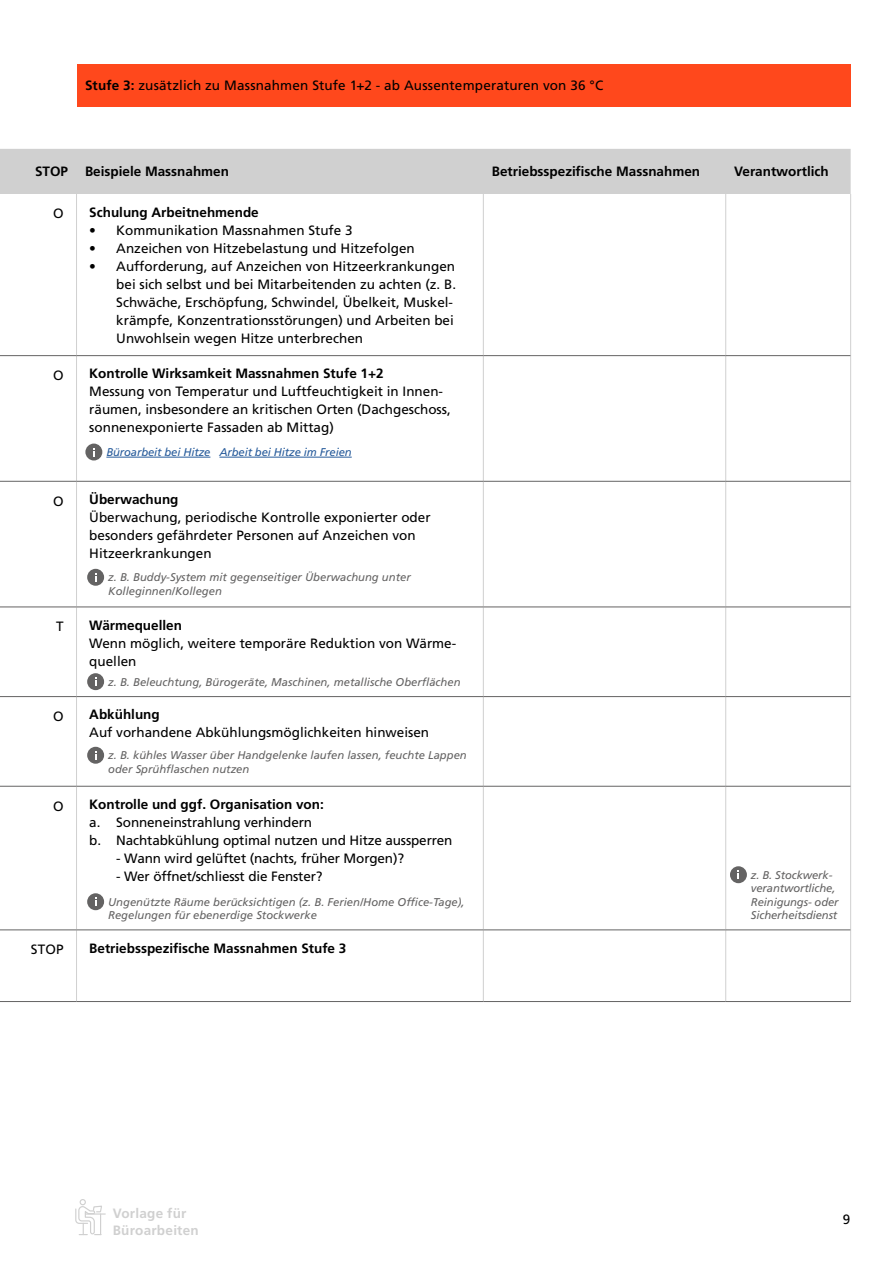
<style>
.page{position:relative;width:893px;height:1263px;background:#fff}
.page>*{position:absolute;margin:0;border:0;box-sizing:border-box;transform-origin:0 0}
.t1{font:13.5px/18px "Frutiger LT Pro";color:#000}
.t2{font:700 13.5px "Frutiger LT Pro";color:#000}
.t3{font:700 13.5px/16.2px "Frutiger LT Pro";letter-spacing:.02em;color:#d0d0d0}
.t4{font:italic 11.25px/13.5px "Frutiger LT Pro";color:#646363}
.t5{font:italic 11.25px "Frutiger LT Pro";letter-spacing:-.01em;color:#275b9b}
.s1{font-weight:700}
</style>
<div class="page">
<svg style="left:75px;top:1199px;width:30px;height:36px"></svg>
<div style="left:0;top:149px;width:851px;height:45px;background:#d0d0d0"></div>
<hr style="left:76px;top:194px;width:1px;height:161px;background:#d0d0d0">
<hr style="left:483px;top:194px;width:1px;height:161px;background:#d0d0d0">
<hr style="left:725px;top:194px;width:1px;height:161px;background:#d0d0d0">
<hr style="left:850px;top:194px;width:1px;height:162px;background:#d0d0d0">
<hr style="left:76px;top:356px;width:1px;height:125px;background:#d0d0d0">
<hr style="left:483px;top:356px;width:1px;height:125px;background:#d0d0d0">
<hr style="left:725px;top:356px;width:1px;height:125px;background:#d0d0d0">
<hr style="left:850px;top:356px;width:1px;height:125px;background:#d0d0d0">
<hr style="left:76px;top:482px;width:1px;height:124px;background:#d0d0d0">
<hr style="left:483px;top:482px;width:1px;height:124px;background:#d0d0d0">
<hr style="left:725px;top:482px;width:1px;height:124px;background:#d0d0d0">
<hr style="left:850px;top:481px;width:1px;height:126px;background:#d0d0d0">
<hr style="left:76px;top:607px;width:1px;height:89px;background:#d0d0d0">
<hr style="left:483px;top:607px;width:1px;height:89px;background:#d0d0d0">
<hr style="left:725px;top:607px;width:1px;height:89px;background:#d0d0d0">
<hr style="left:850px;top:607px;width:1px;height:89px;background:#d0d0d0">
<hr style="left:76px;top:697px;width:1px;height:89px;background:#d0d0d0">
<hr style="left:483px;top:697px;width:1px;height:89px;background:#d0d0d0">
<hr style="left:725px;top:697px;width:1px;height:89px;background:#d0d0d0">
<hr style="left:850px;top:696px;width:1px;height:90px;background:#d0d0d0">
<hr style="left:76px;top:787px;width:1px;height:142px;background:#d0d0d0">
<hr style="left:483px;top:787px;width:1px;height:142px;background:#d0d0d0">
<hr style="left:725px;top:787px;width:1px;height:142px;background:#d0d0d0">
<hr style="left:850px;top:786px;width:1px;height:144px;background:#d0d0d0">
<hr style="left:76px;top:930px;width:1px;height:71px;background:#d0d0d0">
<hr style="left:483px;top:930px;width:1px;height:71px;background:#d0d0d0">
<hr style="left:725px;top:930px;width:1px;height:71px;background:#d0d0d0">
<hr style="left:850px;top:930px;width:1px;height:71px;background:#d0d0d0">
<hr style="left:0;top:355px;width:77px;height:1px;background:#646363">
<hr style="left:77px;top:355px;width:406px;height:1px;background:#646363">
<hr style="left:483px;top:355px;width:243px;height:1px;background:#646363">
<hr style="left:726px;top:355px;width:124px;height:1px;background:#646363">
<hr style="left:0;top:481px;width:77px;height:1px;background:#646363">
<hr style="left:77px;top:481px;width:406px;height:1px;background:#646363">
<hr style="left:483px;top:481px;width:243px;height:1px;background:#646363">
<hr style="left:726px;top:481px;width:124px;height:1px;background:#646363">
<hr style="left:0;top:606px;width:77px;height:1px;background:#646363">
<hr style="left:77px;top:606px;width:406px;height:1px;background:#646363">
<hr style="left:483px;top:606px;width:243px;height:1px;background:#646363">
<hr style="left:726px;top:606px;width:124px;height:1px;background:#646363">
<hr style="left:0;top:696px;width:77px;height:1px;background:#646363">
<hr style="left:77px;top:696px;width:406px;height:1px;background:#646363">
<hr style="left:483px;top:696px;width:243px;height:1px;background:#646363">
<hr style="left:726px;top:696px;width:124px;height:1px;background:#646363">
<hr style="left:0;top:786px;width:77px;height:1px;background:#646363">
<hr style="left:77px;top:786px;width:406px;height:1px;background:#646363">
<hr style="left:483px;top:786px;width:243px;height:1px;background:#646363">
<hr style="left:726px;top:786px;width:124px;height:1px;background:#646363">
<hr style="left:0;top:929px;width:77px;height:1px;background:#646363">
<hr style="left:77px;top:929px;width:406px;height:1px;background:#646363">
<hr style="left:483px;top:929px;width:243px;height:1px;background:#646363">
<hr style="left:726px;top:929px;width:124px;height:1px;background:#646363">
<hr style="left:0;top:1001px;width:77px;height:1px;background:#646363">
<hr style="left:77px;top:1001px;width:406px;height:1px;background:#646363">
<hr style="left:483px;top:1001px;width:243px;height:1px;background:#646363">
<hr style="left:726px;top:1001px;width:125px;height:1px;background:#646363">
<div style="left:77px;top:64px;width:773px;height:42px;background:#ff481c"></div>
<hr style="left:106px;top:457px;width:104px;height:1px;background:#275b9b">
<hr style="left:219px;top:457px;width:133px;height:1px;background:#275b9b">
<div style="left:85px;top:444px;width:17px;height:16px;background:#646363;border-radius:50%"></div>
<svg style="left:93px;top:448px;width:2px;height:8px"></svg>
<div style="left:87px;top:569px;width:17px;height:17px;background:#646363;border-radius:50%"></div>
<div style="left:87px;top:747px;width:17px;height:17px;background:#646363;border-radius:50%"></div>
<div style="left:87px;top:893px;width:17px;height:17px;background:#646363;border-radius:50%"></div>
<div style="left:87px;top:673px;width:17px;height:17px;background:#646363;border-radius:50%"></div>
<div style="left:730px;top:866px;width:17px;height:17px;background:#646363;border-radius:50%"></div>
<p class="t1" style="left:85px;top:76px;width:520px"><span class="s1">Stufe 3:</span> zusätzlich zu Massnahmen Stufe 1+2 - ab Aussentemperaturen von 36 °C</p>
<p class="t2" style="left:35px;top:164px;width:35px">STOP</p>
<p class="t2" style="left:85px;top:164px;width:146px">Beispiele Massnahmen</p>
<p class="t2" style="left:492px;top:164px;width:210px">Betriebsspezifische Massnahmen</p>
<p class="t2" style="left:734px;top:164px;width:96px">Verantwortlich</p>
<p class="t1" style="left:53px;top:205px;width:12px">O</p>
<p class="t2" style="left:89px;top:204px;width:171px">Schulung Arbeitnehmende</p>
<p class="t1" style="left:89px;top:221px;width:265px">• Kommunikation Massnahmen Stufe 3</p>
<p class="t1" style="left:89px;top:239px;width:327px">• Anzeichen von Hitzebelastung und Hitzefolgen</p>
<p class="t1" style="left:116px;top:257px;width:341px;text-indent:-27px">• Aufforderung, auf Anzeichen von Hitzeerkrankungen bei sich selbst und bei Mitarbeitenden zu achten (z. B.<br>Schwäche, Erschöpfung, Schwindel, Übelkeit, Muskel&shy;krämpfe, Konzentrationsstörungen) und Arbeiten bei Unwohlsein wegen Hitze unterbrechen</p>
<p class="t1" style="left:53px;top:366px;width:12px">O</p>
<p class="t2" style="left:89px;top:366px;width:296px">Kontrolle Wirksamkeit Massnahmen Stufe 1+2</p>
<p class="t1" style="left:89px;top:383px;width:363px">Messung von Temperatur und Luftfeuchtigkeit in Innen&shy;räumen, insbesondere an kritischen Orten (Dachgeschoss, sonnenexponierte Fassaden ab Mittag)</p>
<p class="t5" style="left:106px;top:445px;width:247px">Büroarbeit bei Hitze Arbeit bei Hitze im Freien</p>
<p class="t1" style="left:53px;top:492px;width:12px">O</p>
<p class="t2" style="left:89px;top:491px;width:91px">Überwachung</p>
<p class="t1" style="left:89px;top:508px;width:343px">Überwachung, periodische Kontrolle exponierter oder besonders gefährdeter Personen auf Anzeichen von<br>Hitzeerkrankungen</p>
<p class="t4" style="left:108px;top:571px;width:304px">z. B. Buddy-System mit gegenseitiger Überwachung unter<br>Kolleginnen/Kollegen</p>
<p class="t1" style="left:56px;top:618px;width:9px">T</p>
<p class="t2" style="left:89px;top:617px;width:94px">Wärmequellen</p>
<p class="t1" style="left:89px;top:634px;width:368px">Wenn möglich, weitere temporäre Reduktion von Wärme&shy;quellen</p>
<p class="t4" style="left:108px;top:675px;width:354px">z. B. Beleuchtung, Bürogeräte, Maschinen, metallische Oberflächen</p>
<p class="t1" style="left:53px;top:707px;width:12px">O</p>
<p class="t2" style="left:89px;top:707px;width:72px">Abkühlung</p>
<p class="t1" style="left:89px;top:724px;width:341px">Auf vorhandene Abkühlungsmöglichkeiten hinweisen</p>
<p class="t4" style="left:108px;top:749px;width:360px">z. B. kühles Wasser über Handgelenke laufen lassen, feuchte Lappen oder Sprühflaschen nutzen</p>
<p class="t1" style="left:53px;top:797px;width:12px">O</p>
<p class="t2" style="left:89px;top:796px;width:236px">Kontrolle und ggf. Organisation von:</p>
<p class="t1" style="left:89px;top:813px;width:365px">a. Sonneneinstrahlung verhindern<br>b. Nachtabkühlung optimal nutzen und Hitze aussperren</p>
<p class="t1" style="left:116px;top:849px;width:289px">- Wann wird gelüftet (nachts, früher Morgen)?</p>
<p class="t1" style="left:116px;top:867px;width:208px">- Wer öffnet/schliesst die Fenster?</p>
<p class="t4" style="left:108px;top:895px;width:358px">Ungenützte Räume berücksichtigen (z. B. Ferien/Home Office-Tage),<br>Regelungen für ebenerdige Stockwerke</p>
<p class="t1" style="left:31px;top:940px;width:35px">STOP</p>
<p class="t2" style="left:89px;top:940px;width:259px">Betriebsspezifische Massnahmen Stufe 3</p>
<p class="t3" style="left:113px;top:1206px;width:88px">Vorlage für<br>Büroarbeiten</p>
<p class="t4" style="left:751px;top:868px;width:89px">z. B. Stockwerk&shy;verantwortliche,<br>Reinigungs- oder<br>Sicherheitsdienst</p>
<p class="t1" style="left:843px;top:1210px;width:9px">9</p>
</div>
